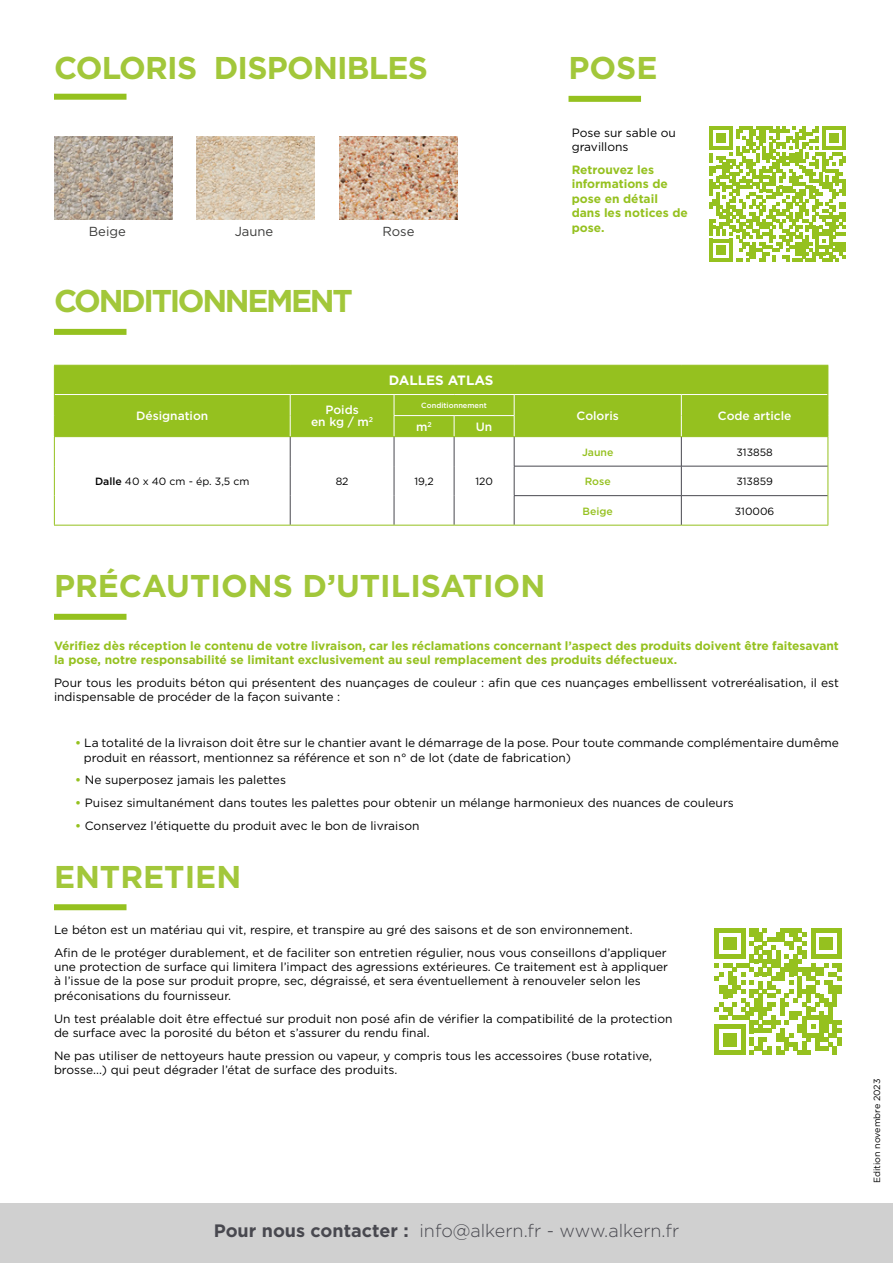
<style>
.page{position:relative;width:893px;height:1263px;background:#fff}
.page>*{position:absolute;margin:0;border:0;box-sizing:border-box;transform-origin:0 0}
.t1{font:700 31.5px "Gotham";color:#a2c73a}
.t2{font:700 31.5px "Gotham";letter-spacing:-.025em;color:#a2c73a}
.t3{font:700 31.5px "Gotham";letter-spacing:-.075em;color:#a2c73a}
.t4{font:300 18px "Gotham";color:#48484f}
.t5{font:700 13.5px "Gotham";color:#fff}
.t6{font:13.05px "Gotham";color:#3c3c3b}
.t7{font:12px/14.4px "Gotham";color:#000}
.t8{font:700 12px/14.4px "Gotham";color:#95c11f}
.t9{font:500 12px/12px "Gotham";color:#fff;text-align:center}
.t10{font:10.5px "Gotham";color:#000}
.t11{font:500 10.5px "Gotham";color:#95c11f}
.t12{font:9px "Gotham";color:#000}
.t13{font:500 7.5px "Gotham";color:#fff}
.s1{font-weight:500}
.s2{font-weight:700;color:#95c11f}
.s3{font-weight:700}
</style>
<div class="page">
<div style="left:0;top:1203px;width:893px;height:60px;background:#d0d0d0"></div>
<div style="left:54px;top:329px;width:72px;height:6px;background:#95c11f"></div>
<div style="left:55px;top:366px;width:772px;height:70px;background:#95c11f"></div>
<hr style="left:55px;top:394px;width:235px;height:1px;background:#fff">
<hr style="left:290px;top:394px;width:104px;height:1px;background:#fff">
<hr style="left:394px;top:394px;width:60px;height:1px;background:#fff">
<hr style="left:454px;top:394px;width:60px;height:1px;background:#fff">
<hr style="left:514px;top:394px;width:167px;height:1px;background:#fff">
<hr style="left:681px;top:394px;width:146px;height:1px;background:#fff">
<hr style="left:394px;top:415px;width:60px;height:1px;background:#fff">
<hr style="left:454px;top:415px;width:60px;height:1px;background:#fff">
<svg style="left:290px;top:395px;width:1px;height:71px"></svg>
<svg style="left:394px;top:395px;width:1px;height:71px"></svg>
<svg style="left:454px;top:416px;width:1px;height:50px"></svg>
<hr style="left:290px;top:466px;width:1px;height:30px;background:#48484f">
<hr style="left:394px;top:466px;width:1px;height:30px;background:#48484f">
<hr style="left:454px;top:466px;width:1px;height:30px;background:#48484f">
<svg style="left:290px;top:496px;width:1px;height:29px"></svg>
<svg style="left:394px;top:496px;width:1px;height:29px"></svg>
<svg style="left:454px;top:496px;width:1px;height:29px"></svg>
<svg style="left:514px;top:395px;width:1px;height:130px"></svg>
<hr style="left:54px;top:365px;width:236px;height:1px;background:#95c11f">
<hr style="left:290px;top:365px;width:104px;height:1px;background:#95c11f">
<hr style="left:394px;top:365px;width:60px;height:1px;background:#95c11f">
<hr style="left:454px;top:365px;width:60px;height:1px;background:#95c11f">
<hr style="left:514px;top:365px;width:167px;height:1px;background:#95c11f">
<hr style="left:681px;top:365px;width:147px;height:1px;background:#95c11f">
<svg style="left:54px;top:366px;width:1px;height:100px"></svg>
<svg style="left:827px;top:366px;width:1px;height:100px"></svg>
<hr style="left:54px;top:466px;width:1px;height:30px;background:#95c11f">
<hr style="left:827px;top:466px;width:1px;height:30px;background:#95c11f">
<svg style="left:54px;top:496px;width:1px;height:29px"></svg>
<svg style="left:827px;top:496px;width:1px;height:29px"></svg>
<hr style="left:54px;top:525px;width:236px;height:1px;background:#95c11f">
<hr style="left:290px;top:525px;width:104px;height:1px;background:#95c11f">
<hr style="left:394px;top:525px;width:60px;height:1px;background:#95c11f">
<hr style="left:454px;top:525px;width:60px;height:1px;background:#95c11f">
<hr style="left:514px;top:525px;width:167px;height:1px;background:#95c11f">
<hr style="left:681px;top:525px;width:147px;height:1px;background:#95c11f">
<hr style="left:54px;top:436px;width:236px;height:1px;background:#95c11f">
<hr style="left:290px;top:436px;width:104px;height:1px;background:#95c11f">
<hr style="left:514px;top:436px;width:167px;height:1px;background:#95c11f">
<hr style="left:681px;top:436px;width:147px;height:1px;background:#95c11f">
<hr style="left:394px;top:436px;width:60px;height:1px;background:#95c11f">
<hr style="left:454px;top:436px;width:60px;height:1px;background:#95c11f">
<hr style="left:514px;top:466px;width:167px;height:1px;background:#48484f">
<hr style="left:681px;top:466px;width:146px;height:1px;background:#48484f">
<hr style="left:514px;top:495px;width:167px;height:1px;background:#48484f">
<hr style="left:681px;top:495px;width:146px;height:1px;background:#48484f">
<svg style="left:681px;top:395px;width:1px;height:130px"></svg>
<div style="left:54px;top:614px;width:72px;height:6px;background:#95c11f"></div>
<div style="left:54px;top:904px;width:72px;height:6px;background:#95c11f"></div>
<div style="left:568px;top:96px;width:73px;height:6px;background:#95c11f"></div>
<div style="left:54px;top:94px;width:72px;height:6px;background:#95c11f"></div>
<img style="left:54px;top:136px;width:118px;height:83px">
<img style="left:339px;top:136px;width:119px;height:83px">
<img style="left:197px;top:136px;width:118px;height:83px">
<svg style="left:709px;top:126px;width:137px;height:136px"></svg>
<svg style="left:715px;top:928px;width:126px;height:127px"></svg>
<h1 class="t2" style="left:54px;top:47px;width:376px">COLORIS DISPONIBLES</h1>
<p class="t6" style="left:89px;top:223px;width:39px">Beige</p>
<p class="t6" style="left:235px;top:223px;width:40px">Jaune</p>
<p class="t6" style="left:382px;top:223px;width:34px">Rose</p>
<h1 class="t3" style="left:54px;top:280px;width:300px">CONDITIONNEMENT</h1>
<p class="t9" style="left:136px;top:410px;width:74px">Désignation</p>
<p class="t9" style="left:311px;top:404px;width:64px">Poids<br>en kg / m<sup>2</sup></p>
<p class="t5" style="left:389px;top:372px;width:106px">DALLES ATLAS</p>
<p class="t13" style="left:421px;top:400px;width:67px">Conditionnement</p>
<p class="t9" style="left:416px;top:420px;width:17px">m<sup>2</sup></p>
<p class="t9" style="left:476px;top:420px;width:18px">Un</p>
<p class="t10" style="left:95px;top:475px;width:156px"><span class="s1">Dalle</span> 40 x 40 cm - ép. 3,5 cm</p>
<p class="t10" style="left:336px;top:475px;width:14px">82</p>
<p class="t10" style="left:414px;top:475px;width:21px">19,2</p>
<p class="t10" style="left:475px;top:475px;width:19px">120</p>
<h1 class="t1" style="left:54px;top:565px;width:493px">PRÉCAUTIONS D’UTILISATION</h1>
<h1 class="t2" style="left:568px;top:47px;width:90px">POSE</h1>
<p class="t7" style="left:572px;top:125px;width:106px">Pose sur sable ou gravillons</p>
<p class="t8" style="left:572px;top:162px;width:118px">Retrouvez les informations de pose en détail dans les notices de pose.</p>
<p class="t9" style="left:577px;top:410px;width:44px">Coloris</p>
<p class="t9" style="left:718px;top:410px;width:75px">Code article</p>
<p class="t11" style="left:582px;top:445px;width:33px">Jaune</p>
<p class="t10" style="left:736px;top:445px;width:38px">313858</p>
<p class="t11" style="left:585px;top:474px;width:27px">Rose</p>
<p class="t10" style="left:736px;top:475px;width:38px">313859</p>
<p class="t11" style="left:583px;top:504px;width:32px">Beige</p>
<p class="t10" style="left:735px;top:504px;width:41px">310006</p>
<p class="t8" style="left:54px;top:638px;width:786px">Vérifiez dès réception le contenu de votre livraison, car les réclamations concernant l’aspect des produits doivent être faitesavant la pose, notre responsabilité se limitant exclusivement au seul remplacement des produits défectueux.</p>
<p class="t7" style="left:54px;top:675px;width:786px">Pour tous les produits béton qui présentent des nuançages de couleur : afin que ces nuançages embellissent votreréalisation, il est indispensable de procéder de la façon suivante :</p>
<p class="t7" style="left:84px;top:735px;width:757px;text-indent:-9px"><span class="s2">•</span> La totalité de la livraison doit être sur le chantier avant le démarrage de la pose. Pour toute commande complémentaire dumême produit en réassort, mentionnez sa référence et son n° de lot (date de fabrication)</p>
<p class="t7" style="left:75px;top:773px;width:212px"><span class="s2">•</span> Ne superposez jamais les palettes</p>
<p class="t7" style="left:75px;top:796px;width:660px"><span class="s2">•</span> Puisez simultanément dans toutes les palettes pour obtenir un mélange harmonieux des nuances de couleurs</p>
<p class="t7" style="left:75px;top:818px;width:346px"><span class="s2">•</span> Conservez l’étiquette du produit avec le bon de livraison</p>
<h1 class="t1" style="left:54px;top:855px;width:189px">ENTRETIEN</h1>
<p class="t7" style="left:54px;top:918px;width:614px;line-height:23px">Le béton est un matériau qui vit, respire, et transpire au gré des saisons et de son environnement.<br>Afin de le protéger durablement, et de faciliter son entretien régulier, nous vous conseillons d’appliquer</p>
<p class="t7" style="left:54px;top:959px;width:616px">une protection de surface qui limitera l’impact des agressions extérieures. Ce traitement est à appliquer à l’issue de la pose sur produit propre, sec, dégraissé, et sera éventuellement à renouveler selon les préconisations du fournisseur.</p>
<p class="t7" style="left:54px;top:1011px;width:620px">Un test préalable doit être effectué sur produit non posé afin de vérifier la compatibilité de la protection de surface avec la porosité du béton et s’assurer du rendu final.</p>
<p class="t7" style="left:54px;top:1048px;width:600px">Ne pas utiliser de nettoyeurs haute pression ou vapeur, y compris tous les accessoires (buse rotative, brosse...) qui peut dégrader l’état de surface des produits.</p>
<h2 class="t4" style="left:214px;top:1220px;width:467px"><span class="s3">Pour nous contacter :</span> info@alkern.fr - www.alkern.fr</h2>
<p class="t12" style="left:871px;top:1183px;width:106px;rotate:-90deg">Edition novembre 2023</p>
</div>
